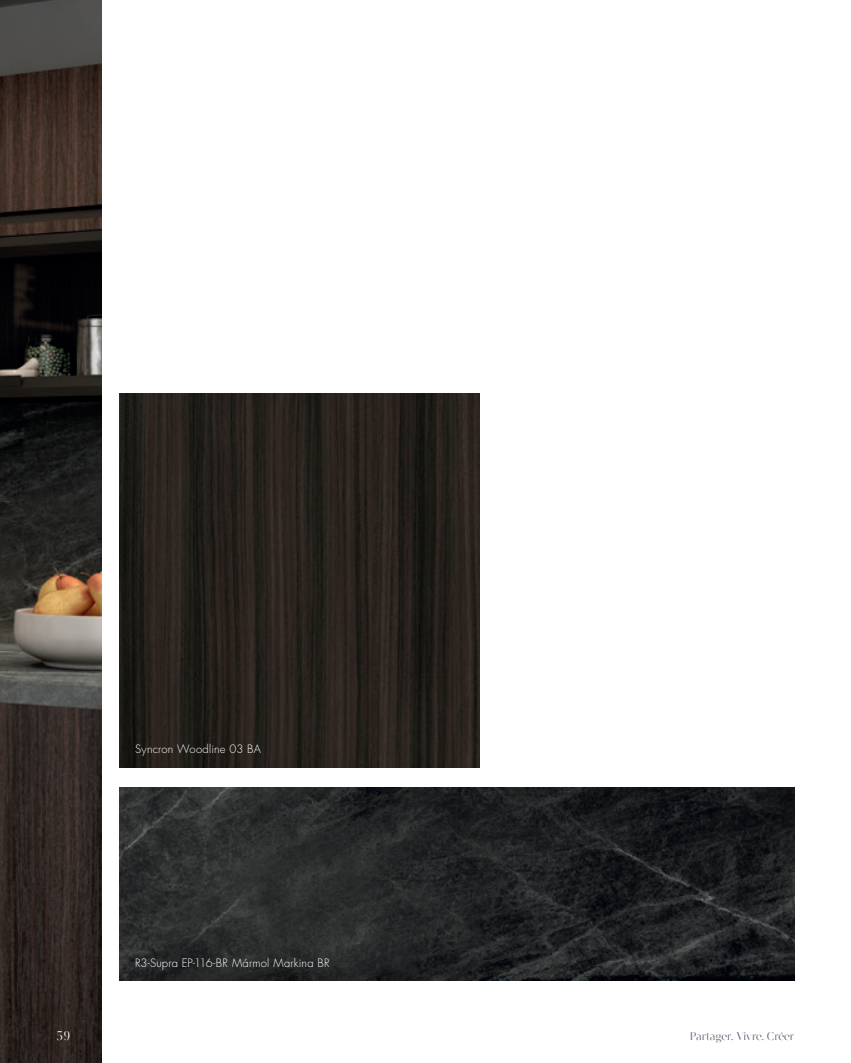
<style>
.page{position:relative;width:851px;height:1063px;background:#fff}
.page>*{position:absolute;margin:0;border:0;box-sizing:border-box;transform-origin:0 0}
.t1{font:12.5px "Argesta Hairline";color:#fff}
.t2{font:300 11.25px "Futura Std";letter-spacing:.02em;color:#fff}
.t3{font:11.25px "Argesta Hairline";color:#5b6271}
</style>
<div class="page">
<img style="left:120px;top:787px;width:674px;height:194px">
<img style="left:0;top:0;width:102px;height:1063px">
<img style="left:120px;top:393px;width:359px;height:374px">
<p class="t2" style="left:135px;top:742px;width:127px">Syncron Woodline 03 BA</p>
<p class="t1" style="left:57px;top:1028px;width:15px">59</p>
<p class="t2" style="left:135px;top:956px;width:196px">R3-Supra EP-116-BR Mármol Markina BR</p>
<p class="t3" style="left:689px;top:1030px;width:106px">Partager. Vivre. Créer</p>
</div>
